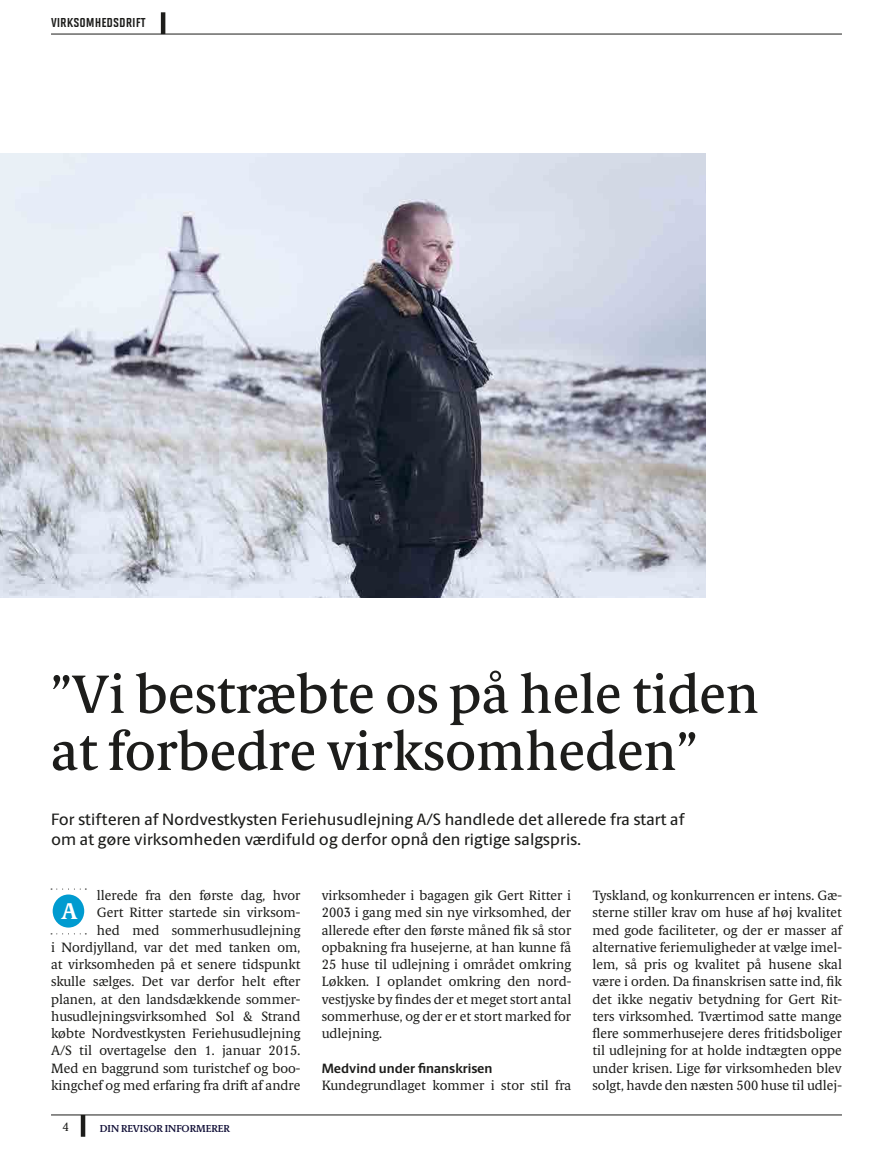
<style>
.page{position:relative;width:893px;height:1149px;background:#fff}
.page>*{position:absolute;margin:0;border:0;box-sizing:border-box;transform-origin:0 0}
.t1{font:500 54px/57px "Berling Serif Text";color:#1d1d1b}
.t2{font:700 22.8px "Berling Serif Text";color:#fff}
.t3{font:500 16.5px/19.5px "Berling Sans";color:#1d1d1b}
.t4{font:15px "Solano Gothic MVB Bd SC";color:#1d1d1b}
.t5{font:13.5px/17.2px "Berling Serif Text";color:#1d1d1b;text-align:justify}
.t6{font:700 13.5px "Berling Sans";color:#1d1d1b}
.t7{font:12px "Berling Serif Text";color:#1d1d1b}
.t8{font:600 10.2px "Berling Serif Text";letter-spacing:-.01em;color:#131139}
</style>
<div class="page">
<hr style="left:81px;top:1114px;width:4px;height:22px;background:#1d1d1b">
<hr style="left:161px;top:12px;width:4px;height:22px;background:#1d1d1b">
<hr style="left:51px;top:1114px;width:791px;height:1px;background:#1d1d1b">
<hr style="left:51px;top:34px;width:791px;height:1px;background:#1d1d1b">
<img style="left:0;top:153px;width:706px;height:444px">
<div style="left:53px;top:894px;width:31px;height:33px;background:#009bd0;border-radius:50%"></div>
<svg style="left:51px;top:933px;width:35px;height:1px"></svg>
<p class="t4" style="left:51px;top:14px;width:96px">VIRKSOMHEDSDRIFT</p>
<h1 class="t1" style="left:51px;top:665px;width:710px">”Vi bestræbte os på hele tiden at forbedre virksomheden”</h1>
<p class="t3" style="left:51px;top:809px;width:635px">For stifteren af Nordvestkysten Feriehusudlejning A/S handlede det allerede fra start af om at gøre virksomheden værdifuld og derfor opnå den rigtige salgspris.</p>
<p class="t5" style="left:51px;top:886px;width:251px;text-align:right">llerede fra den første dag, hvor<br>Gert Ritter startede sin virksom-<br>hed med sommerhusudlejning<br>i Nordjylland, var det med tanken om, at virksomheden på et senere tidspunkt skulle sælges. Det var derfor helt efter planen, at den landsdækkende sommer&shy;husudlejningsvirksomhed Sol &amp; Strand købte Nordvestkysten Feriehusudlejning A/S til overtagelse den 1. januar 2015.<br>Med en baggrund som turistchef og boo&shy;kingchef og med erfaring fra drift af andre</p>
<p class="t5" style="left:322px;top:886px;width:251px">virksomheder i bagagen gik Gert Ritter i 2003 i gang med sin nye virksomhed, der allerede efter den første måned fik så stor opbakning fra husejerne, at han kunne få 25 huse til udlejning i området omkring Løkken. I oplandet omkring den nord&shy;vestjyske by findes der et meget stort antal sommerhuse, og der er et stort marked for udlejning.</p>
<h2 class="t2" style="left:61px;top:897px;width:18px">A</h2>
<p class="t6" style="left:322px;top:1059px;width:172px">Medvind under finanskrisen</p>
<p class="t5" style="left:322px;top:1076px;width:251px">Kundegrundlaget kommer i stor stil fra</p>
<p class="t7" style="left:63px;top:1119px;width:8px">4</p>
<p class="t8" style="left:100px;top:1121px;width:132px">DIN REVISOR INFORMERER</p>
<p class="t5" style="left:592px;top:886px;width:251px">Tyskland, og konkurrencen er intens. Gæ&shy;sterne stiller krav om huse af høj kvalitet med gode faciliteter, og der er masser af alternative feriemuligheder at vælge imel&shy;lem, så pris og kvalitet på husene skal være i orden. Da finanskrisen satte ind, fik det ikke negativ betydning for Gert Rit&shy;ters virksomhed. Tværtimod satte mange flere sommerhusejere deres fritidsboliger til udlejning for at holde indtægten oppe under krisen. Lige før virksomheden blev solgt, havde den næsten 500 huse til udlej-</p>
</div>
